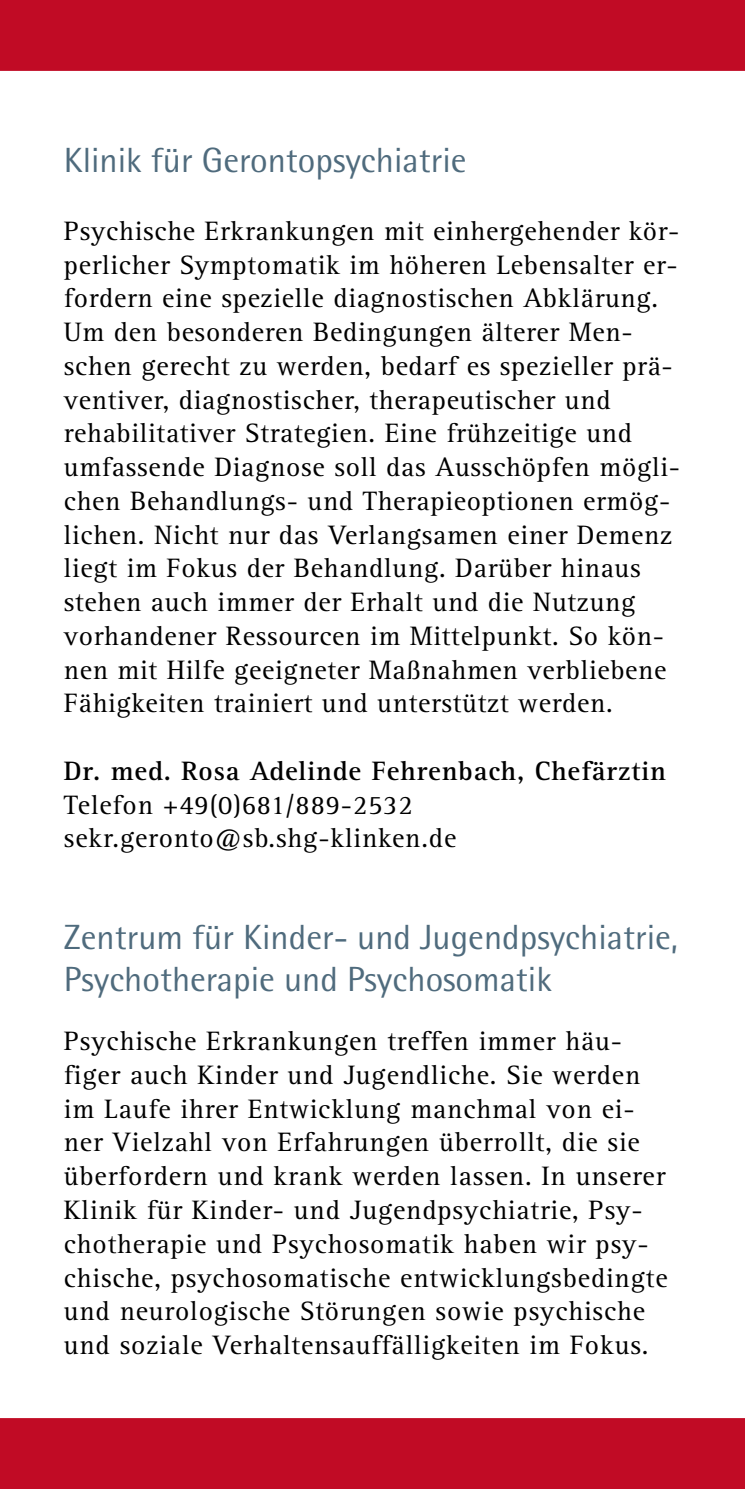
<style>
.page{position:relative;width:745px;height:1489px;background:#fff}
.page>*{position:absolute;margin:0;border:0;box-sizing:border-box;transform-origin:0 0}
.t1{font:35px/42px "Rotis Semi Sans Pro";color:#4f6b7d}
.t2{font:27.5px/33.8px "Rotis Serif Pro";letter-spacing:.025em;color:#000}
.t3{font:700 27.5px "Rotis Serif Pro";letter-spacing:.03em;color:#000}
</style>
<div class="page">
<div style="left:0;top:1418px;width:744px;height:70px;background:#c10b25"></div>
<div style="left:0;top:0;width:744px;height:71px;background:#c10b25"></div>
<p class="t1" style="left:64px;top:139px;width:404px">Klinik für Gerontopsychiatrie</p>
<p class="t2" style="left:64px;top:214px;width:617px">Psychische Erkrankungen mit einhergehender kör&shy;perlicher Symptomatik im höheren Lebensalter er&shy;fordern eine spezielle diagnostischen Abklärung.<br>Um den besonderen Bedingungen älterer Men&shy;schen gerecht zu werden, bedarf es spezieller prä&shy;ventiver, diagnostischer, therapeutischer und rehabilitativer Strategien. Eine frühzeitige und umfassende Diagnose soll das Ausschöpfen mögli&shy;chen Behandlungs- und Therapieoptionen ermög&shy;lichen. Nicht nur das Verlangsamen einer Demenz liegt im Fokus der Behandlung. Darüber hinaus stehen auch immer der Erhalt und die Nutzung vorhandener Ressourcen im Mittelpunkt. So kön&shy;nen mit Hilfe geeigneter Maßnahmen verbliebene Fähigkeiten trainiert und unterstützt werden.</p>
<p class="t3" style="left:64px;top:753px;width:603px">Dr. med. Rosa Adelinde Fehrenbach, Chefärztin</p>
<p class="t2" style="left:64px;top:787px;width:393px">Telefon +49(0)681/889-2532 sekr.geronto@sb.shg-klinken.de</p>
<p class="t1" style="left:64px;top:916px;width:615px">Zentrum für Kinder- und Jugendpsychiatrie,<br>Psychotherapie und Psychosomatik</p>
<p class="t2" style="left:64px;top:1024px;width:605px">Psychische Erkrankungen treffen immer häu&shy;figer auch Kinder und Jugendliche. Sie werden im Laufe ihrer Entwicklung manchmal von ei&shy;ner Vielzahl von Erfahrungen überrollt, die sie überfordern und krank werden lassen. In unserer Klinik für Kinder- und Jugendpsychiatrie, Psy&shy;chotherapie und Psychosomatik haben wir psy&shy;chische, psychosomatische entwicklungsbedingte und neurologische Störungen sowie psychische und soziale Verhaltensauffälligkeiten im Fokus.</p>
</div>
